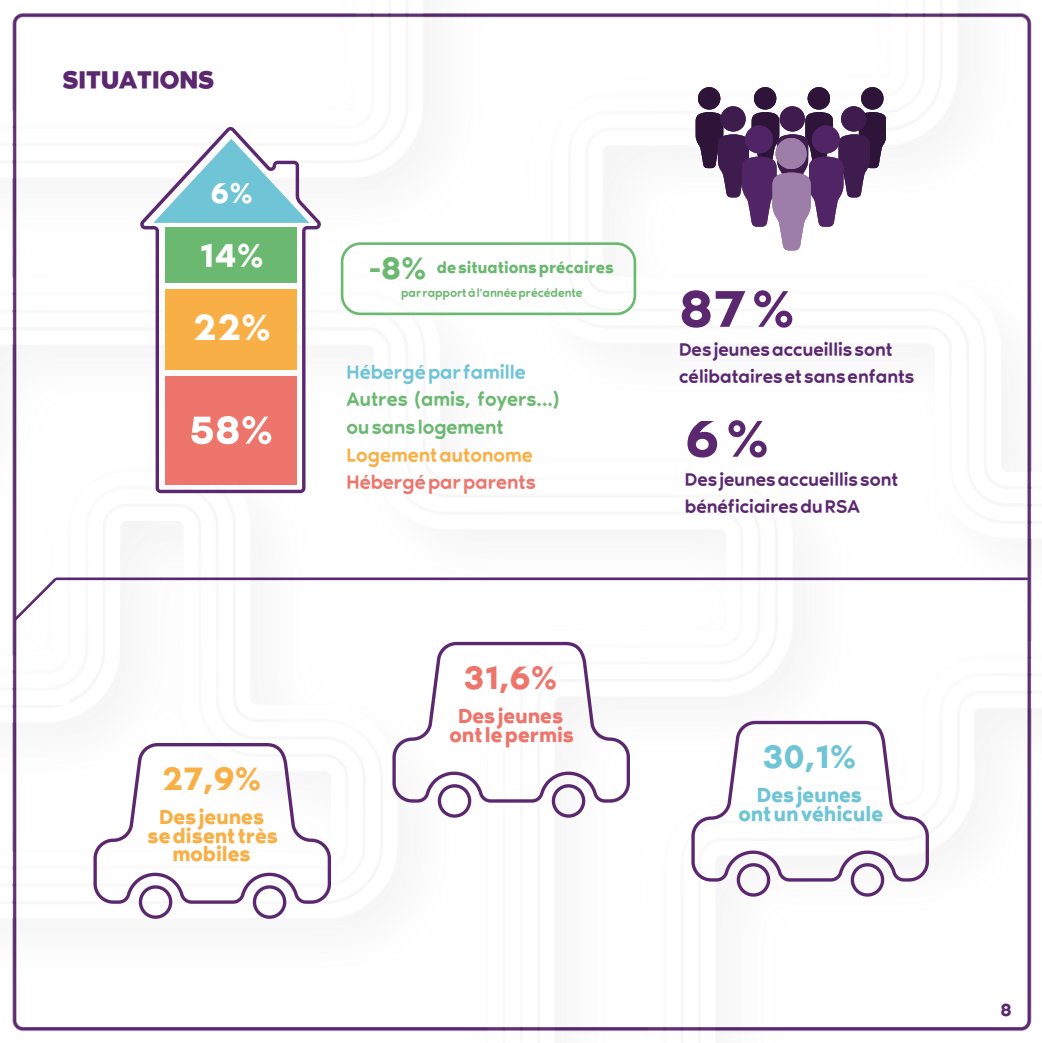
<style>
.page{position:relative;width:1042px;height:1043px;background:#fff}
.page>*{position:absolute;margin:0;border:0;box-sizing:border-box;transform-origin:0 0}
.t1{font:68.42px "RTL Media Pro Regular";color:#5b2870}
.t2{font:51.62px "RTL Media Pro Regular";color:#fff}
.t3{font:47.25px "RTL Media Pro Regular";color:#fff}
.t4{font:42.88px "RTL Media Pro Regular";color:#fff}
.t5{font:42.18px "RTL Media Pro Regular";color:#f8b046}
.t6{font:42.18px "RTL Media Pro Regular";color:#ed756b}
.t7{font:42.18px "RTL Media Pro Regular";color:#6fc4d5}
.t8{font:40.25px "RTL Media Pro Regular";color:#6bb870}
.t9{font:37.1px "RTL Media Pro Regular";color:#fff}
.t10{font:30.62px "RTL Media Pro Medium";color:#5b2870}
.t11{font:26.43px "RTL Media Pro Regular";color:#f8b046}
.t12{font:26.43px "RTL Media Pro Regular";color:#6fc4d5}
.t13{font:26.43px "RTL Media Pro Regular";color:#ed756b}
.t14{font:25.38px/27.5px "RTL Media Pro Light";color:#6bb870}
.t15{font:25.38px "RTL Media Pro Light";color:#6fc4d5}
.t16{font:25.38px "RTL Media Pro Light";color:#ed756b}
.t17{font:25.38px "RTL Media Pro Light";color:#f8b046}
.t18{font:23.97px/26.2px "RTL Media Pro Light";color:#5b2870}
.t19{font:22.75px "RTL Media Pro Regular";color:#5b2870}
.t20{font:20.65px "RTL Media Pro Regular";color:#6bb870}
.t21{font:15.4px "RTL Media Pro Light";color:#6bb870}
</style>
<div class="page">
<img style="left:12px;top:13px;width:1020px;height:1019px">
<hr style="left:56px;top:577px;width:970px;height:3px;background:#5a2870">
<svg style="left:12px;top:575px;width:47px;height:48px"></svg>
<svg style="left:92px;top:742px;width:240px;height:176px"></svg>
<svg style="left:140px;top:127px;width:181px;height:366px"></svg>
<div style="left:165px;top:376px;width:132px;height:108px;background:#ee756b"></div>
<div style="left:165px;top:289px;width:132px;height:80px;background:#f8b046"></div>
<div style="left:165px;top:227px;width:132px;height:55px;background:#6bb870"></div>
<svg style="left:153px;top:139px;width:156px;height:84px"></svg>
<svg style="left:341px;top:242px;width:295px;height:73px"></svg>
<svg style="left:391px;top:641px;width:240px;height:176px"></svg>
<svg style="left:690px;top:720px;width:240px;height:176px"></svg>
<svg style="left:695px;top:87px;width:190px;height:163px"></svg>
<div style="left:775px;top:138px;width:31px;height:31px;background:#9c7ea9;border-radius:50%"></div>
<p class="t10" style="left:62px;top:66px;width:153px">SITUATIONS</p>
<p class="t9" style="left:210px;top:177px;width:44px">6%</p>
<p class="t4" style="left:199px;top:237px;width:66px">14%</p>
<p class="t3" style="left:193px;top:306px;width:79px">22%</p>
<p class="t2" style="left:189px;top:407px;width:85px">58%</p>
<p class="t5" style="left:162px;top:760px;width:101px">27,9%</p>
<p class="t11" style="left:159px;top:805px;width:107px">Desjeunes</p>
<p class="t11" style="left:148px;top:824px;width:132px">sedisenttrès</p>
<p class="t11" style="left:172px;top:842px;width:80px">mobiles</p>
<p class="t8" style="left:368px;top:250px;width:59px">-8%</p>
<p class="t20" style="left:437px;top:258px;width:178px">desituationsprécaires</p>
<p class="t21" style="left:401px;top:286px;width:183px">parrapportàl'annéeprécédente</p>
<p class="t15" style="left:346px;top:361px;width:181px">Hébergéparfamille</p>
<p class="t14" style="left:346px;top:388px;width:214px">Autres (amis, foyers...) ousanslogement</p>
<p class="t17" style="left:346px;top:443px;width:187px">Logementautonome</p>
<p class="t16" style="left:346px;top:471px;width:191px">Hébergéparparents</p>
<p class="t6" style="left:463px;top:659px;width:95px">31,6%</p>
<p class="t13" style="left:458px;top:704px;width:107px">Desjeunes</p>
<p class="t13" style="left:449px;top:723px;width:126px">ontlepermis</p>
<p class="t1" style="left:679px;top:279px;width:117px">87%</p>
<p class="t18" style="left:679px;top:338px;width:237px">Desjeunesaccueillissont célibatairesetsansenfants</p>
<p class="t1" style="left:684px;top:408px;width:86px">6%</p>
<p class="t18" style="left:684px;top:468px;width:215px">Desjeunesaccueillissont bénéficiairesduRSA</p>
<p class="t7" style="left:762px;top:738px;width:95px">30,1%</p>
<p class="t12" style="left:756px;top:783px;width:107px">Desjeunes</p>
<p class="t12" style="left:738px;top:801px;width:146px">ontunvéhicule</p>
<p class="t19" style="left:1000px;top:999px;width:13px">8</p>
</div>
